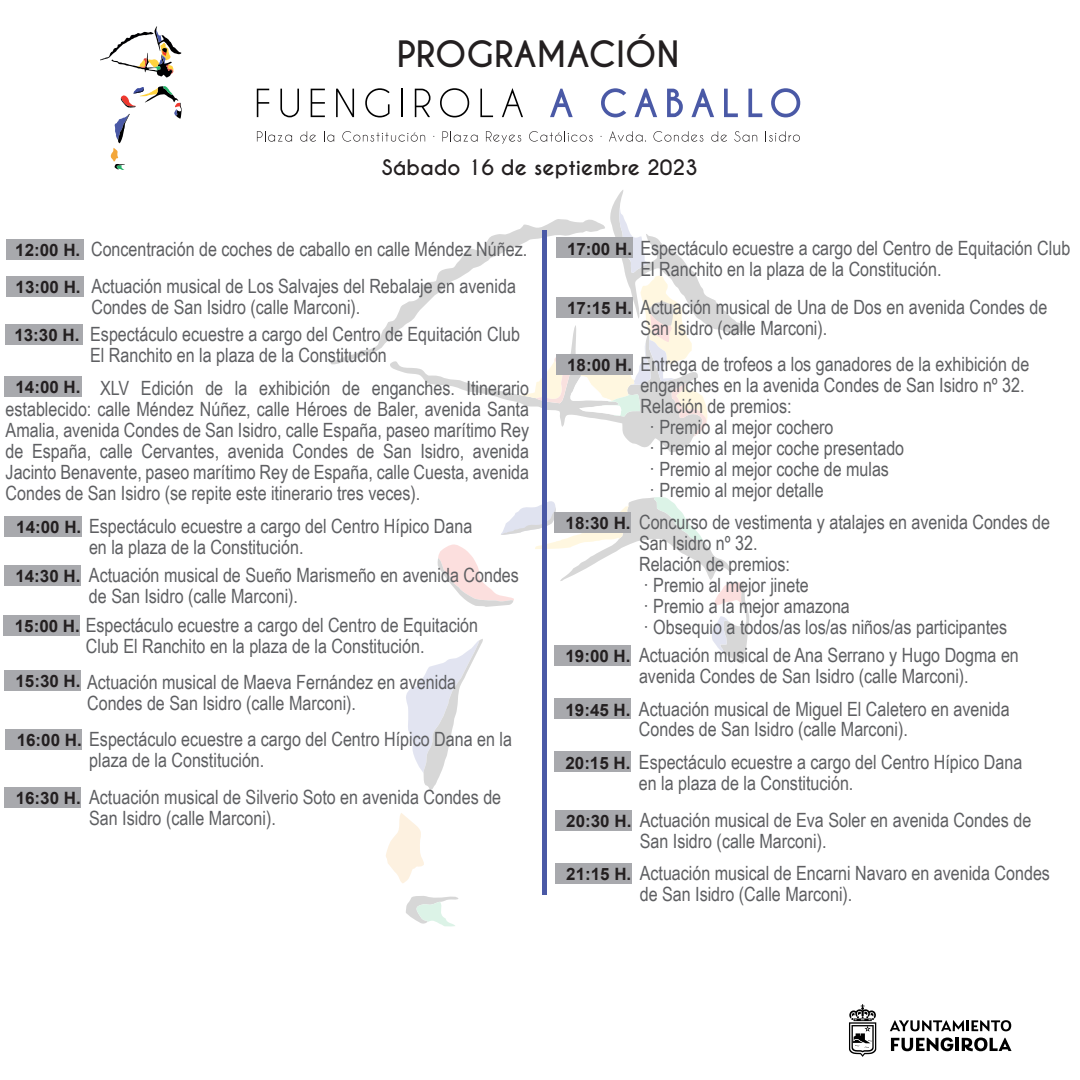
<style>
.page{position:relative;width:1080px;height:1080px;background:#fff}
.page>*{position:absolute;margin:0;border:0;box-sizing:border-box;transform-origin:0 0}
.t1{font:700 34.1px "Caviar Dreams";color:#231f20}
.t2{font:700 20.1px "Caviar Dreams";color:#231f20}
.t3{font:19.7px/21px "Arial Narrow";color:#5e5f62}
.t4{font:700 17px "Arial";color:#231f20}
</style>
<div class="page">
<svg style="left:386px;top:813px;width:38px;height:70px"></svg>
<svg style="left:406px;top:896px;width:53px;height:30px"></svg>
<svg style="left:331px;top:190px;width:417px;height:263px"></svg>
<svg style="left:406px;top:497px;width:343px;height:293px"></svg>
<svg style="left:100px;top:26px;width:81px;height:52px"></svg>
<svg style="left:110px;top:86px;width:72px;height:84px"></svg>
<svg style="left:257px;top:89px;width:12px;height:28px"></svg>
<svg style="left:280px;top:89px;width:19px;height:28px"></svg>
<svg style="left:311px;top:89px;width:14px;height:28px"></svg>
<svg style="left:336px;top:89px;width:18px;height:28px"></svg>
<svg style="left:365px;top:88px;width:25px;height:29px"></svg>
<hr style="left:401px;top:89px;width:2px;height:28px;background:#000">
<svg style="left:415px;top:89px;width:16px;height:28px"></svg>
<svg style="left:440px;top:88px;width:29px;height:29px"></svg>
<svg style="left:480px;top:89px;width:13px;height:28px"></svg>
<svg style="left:502px;top:88px;width:21px;height:29px"></svg>
<svg style="left:550px;top:89px;width:23px;height:28px"></svg>
<svg style="left:601px;top:88px;width:25px;height:29px"></svg>
<svg style="left:635px;top:89px;width:22px;height:28px"></svg>
<svg style="left:667px;top:89px;width:16px;height:28px"></svg>
<svg style="left:691px;top:89px;width:23px;height:28px"></svg>
<svg style="left:724px;top:89px;width:14px;height:28px"></svg>
<svg style="left:748px;top:89px;width:14px;height:28px"></svg>
<svg style="left:771px;top:88px;width:29px;height:29px"></svg>
<svg style="left:849px;top:1004px;width:27px;height:53px"></svg>
<svg style="left:890px;top:1020px;width:121px;height:11px"></svg>
<svg style="left:891px;top:1038px;width:121px;height:13px"></svg>
<div style="left:6px;top:239px;width:77px;height:20px;background:#a8a9ad"></div>
<div style="left:5px;top:377px;width:77px;height:20px;background:#a8a9ad"></div>
<div style="left:5px;top:516px;width:77px;height:20px;background:#a8a9ad"></div>
<div style="left:5px;top:565px;width:76px;height:21px;background:#a8a9ad"></div>
<div style="left:6px;top:276px;width:78px;height:20px;background:#a8a9ad"></div>
<div style="left:5px;top:324px;width:77px;height:20px;background:#a8a9ad"></div>
<div style="left:4px;top:615px;width:76px;height:20px;background:#a8a9ad"></div>
<div style="left:5px;top:670px;width:76px;height:21px;background:#a8a9ad"></div>
<div style="left:6px;top:729px;width:76px;height:20px;background:#a8a9ad"></div>
<div style="left:5px;top:787px;width:76px;height:20px;background:#a8a9ad"></div>
<div style="left:556px;top:354px;width:76px;height:21px;background:#a8a9ad"></div>
<div style="left:555px;top:513px;width:76px;height:20px;background:#a8a9ad"></div>
<div style="left:555px;top:646px;width:76px;height:20px;background:#a8a9ad"></div>
<div style="left:555px;top:699px;width:76px;height:20px;background:#a8a9ad"></div>
<div style="left:555px;top:752px;width:76px;height:20px;background:#a8a9ad"></div>
<div style="left:555px;top:810px;width:77px;height:20px;background:#a8a9ad"></div>
<div style="left:555px;top:863px;width:76px;height:20px;background:#a8a9ad"></div>
<div style="left:542px;top:231px;width:5px;height:664px;background:#4a59a6"></div>
<div style="left:556px;top:238px;width:76px;height:20px;background:#a8a9ad"></div>
<div style="left:556px;top:297px;width:76px;height:20px;background:#a8a9ad"></div>
<svg style="left:257px;top:131px;width:35px;height:11px"></svg>
<svg style="left:300px;top:131px;width:16px;height:11px"></svg>
<svg style="left:324px;top:131px;width:10px;height:11px"></svg>
<svg style="left:342px;top:131px;width:83px;height:11px"></svg>
<svg style="left:442px;top:131px;width:36px;height:11px"></svg>
<svg style="left:486px;top:131px;width:35px;height:13px"></svg>
<svg style="left:529px;top:131px;width:64px;height:11px"></svg>
<svg style="left:609px;top:131px;width:37px;height:11px"></svg>
<svg style="left:653px;top:131px;width:50px;height:11px"></svg>
<svg style="left:711px;top:131px;width:16px;height:11px"></svg>
<svg style="left:734px;top:131px;width:23px;height:11px"></svg>
<svg style="left:769px;top:131px;width:31px;height:11px"></svg>
<h1 class="t1" style="left:397px;top:33px;width:284px">PROGRAMACIÓN</h1>
<p class="t2" style="left:382px;top:155px;width:318px">Sábado 16 de septiembre 2023</p>
<p class="t4" style="left:15px;top:238px;width:67px">12:00 H.</p>
<p class="t3" style="left:91px;top:238px;width:438px">Concentración de coches de caballo en calle Méndez Núñez.</p>
<p class="t4" style="left:16px;top:275px;width:67px">13:00 H.</p>
<p class="t3" style="left:91px;top:275px;width:426px">Actuación musical de Los Salvajes del Rebalaje en avenida<br>Condes de San Isidro (calle Marconi).</p>
<p class="t4" style="left:14px;top:323px;width:67px">13:30 H.</p>
<p class="t3" style="left:90px;top:323px;width:431px">Espectáculo ecuestre a cargo del Centro de Equitación Club<br>El Ranchito en la plaza de la Constitución</p>
<p class="t3" style="left:6px;top:377px;width:525px;text-align:justify;text-indent:94px">XLV Edición de la exhibición de enganches. Itinerario establecido: calle Méndez Núñez, calle Héroes de Baler, avenida Santa Amalia, avenida Condes de San Isidro, calle España, paseo marítimo Rey de España, calle Cervantes, avenida Condes de San Isidro, avenida Jacinto Benavente, paseo marítimo Rey de España, calle Cuesta, avenida Condes de San Isidro (se repite este itinerario tres veces).</p>
<p class="t4" style="left:16px;top:375px;width:67px">14:00 H.</p>
<p class="t3" style="left:89px;top:515px;width:385px">Espectáculo ecuestre a cargo del Centro Hípico Dana en la plaza de la Constitución.</p>
<p class="t4" style="left:16px;top:515px;width:67px">14:00 H.</p>
<p class="t4" style="left:15px;top:564px;width:67px">14:30 H.</p>
<p class="t4" style="left:15px;top:614px;width:67px">15:00 H.</p>
<p class="t3" style="left:89px;top:564px;width:431px">Actuación musical de Sueño Marismeño en avenida Condes de San Isidro (calle Marconi).</p>
<p class="t3" style="left:86px;top:614px;width:394px">Espectáculo ecuestre a cargo del Centro de Equitación<br>Club El Ranchito en la plaza de la Constitución.</p>
<p class="t3" style="left:87px;top:671px;width:371px">Actuación musical de Maeva Fernández en avenida<br>Condes de San Isidro (calle Marconi).</p>
<p class="t3" style="left:89px;top:728px;width:424px">Espectáculo ecuestre a cargo del Centro Hípico Dana en la plaza de la Constitución.</p>
<p class="t3" style="left:89px;top:786px;width:414px">Actuación musical de Silverio Soto en avenida Condes de<br>San Isidro (calle Marconi).</p>
<p class="t4" style="left:16px;top:669px;width:67px">15:30 H.</p>
<p class="t4" style="left:17px;top:728px;width:67px">16:00 H.</p>
<p class="t4" style="left:16px;top:786px;width:67px">16:30 H.</p>
<p class="t4" style="left:567px;top:237px;width:67px">17:00 H.</p>
<p class="t3" style="left:640px;top:236px;width:431px">Espectáculo ecuestre a cargo del Centro de Equitación Club<br>El Ranchito en la plaza de la Constitución.</p>
<p class="t4" style="left:567px;top:296px;width:67px">17:15 H.</p>
<p class="t3" style="left:641px;top:296px;width:408px">Actuación musical de Una de Dos en avenida Condes de<br>San Isidro (calle Marconi).</p>
<p class="t4" style="left:567px;top:353px;width:67px">18:00 H.</p>
<p class="t3" style="left:641px;top:353px;width:390px">Entrega de trofeos a los ganadores de la exhibición de</p>
<p class="t3" style="left:641px;top:374px;width:386px">enganches en la avenida Condes de San Isidro nº 32.</p>
<p class="t3" style="left:641px;top:395px;width:153px">Relación de premios:</p>
<p class="t3" style="left:650px;top:416px;width:186px">· Premio al mejor cochero</p>
<p class="t3" style="left:650px;top:437px;width:256px">· Premio al mejor coche presentado</p>
<p class="t3" style="left:650px;top:458px;width:241px">· Premio al mejor coche de mulas</p>
<p class="t3" style="left:650px;top:479px;width:176px">· Premio al mejor detalle</p>
<p class="t4" style="left:566px;top:511px;width:67px">18:30 H.</p>
<p class="t3" style="left:639px;top:511px;width:413px">Concurso de vestimenta y atalajes en avenida Condes de<br>San Isidro nº 32.<br>Relación de premios:<br>· Premio al mejor jinete<br>· Premio a la mejor amazona<br>· Obsequio a todos/as los/as niños/as participantes</p>
<p class="t4" style="left:566px;top:644px;width:67px">19:00 H.</p>
<p class="t3" style="left:639px;top:644px;width:381px">Actuación musical de Ana Serrano y Hugo Dogma en avenida Condes de San Isidro (calle Marconi).</p>
<p class="t4" style="left:566px;top:698px;width:67px">19:45 H.</p>
<p class="t3" style="left:639px;top:697px;width:372px">Actuación musical de Miguel El Caletero en avenida<br>Condes de San Isidro (calle Marconi).</p>
<p class="t4" style="left:565px;top:751px;width:67px">20:15 H.</p>
<p class="t3" style="left:639px;top:750px;width:385px">Espectáculo ecuestre a cargo del Centro Hípico Dana en la plaza de la Constitución.</p>
<p class="t4" style="left:566px;top:809px;width:67px">20:30 H.</p>
<p class="t3" style="left:640px;top:809px;width:393px">Actuación musical de Eva Soler en avenida Condes de<br>San Isidro (calle Marconi).</p>
<p class="t4" style="left:566px;top:862px;width:67px">21:15 H.</p>
<p class="t3" style="left:640px;top:862px;width:412px">Actuación musical de Encarni Navaro en avenida Condes de San Isidro (Calle Marconi).</p>
</div>
